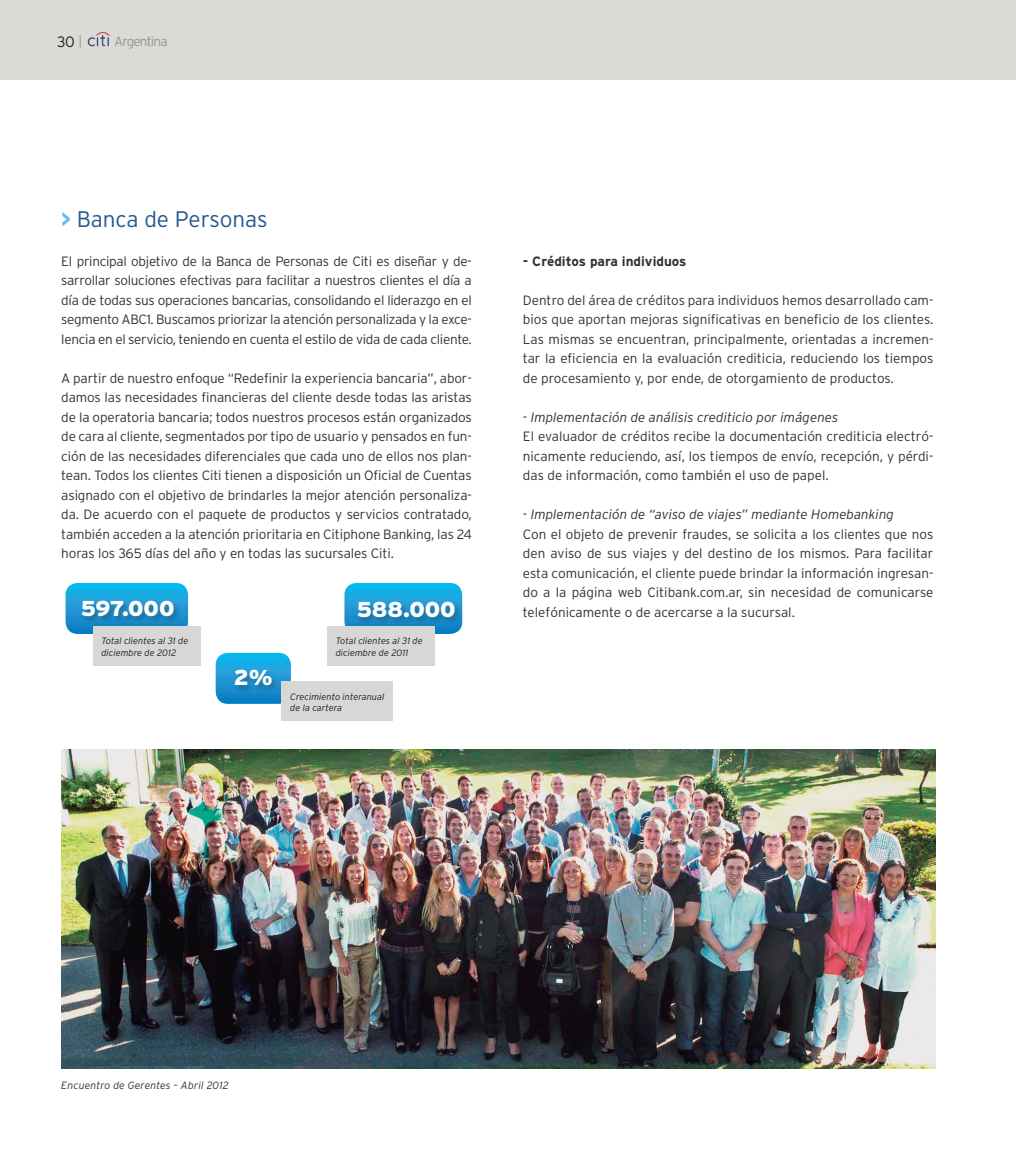
<style>
.page{position:relative;width:1016px;height:1152px;background:#fff}
.page>*{position:absolute;margin:0;border:0;box-sizing:border-box;transform-origin:0 0}
.t1{font:300 22.5px "Interstate";color:#25578f}
.t2{font:900 21.6px "Interstate";color:#fff}
.t3{font:300 15px "Interstate";color:#231f20}
.t4{font:300 13.5px/19.5px "Interstate";letter-spacing:-.01em;color:#333233;text-align:justify}
.t5{font:italic 300 13.5px "Interstate";color:#333233}
.t6{font:700 13.5px "Interstate";color:#333233}
.t7{font:300 13.5px "Interstate";letter-spacing:-.06em;color:#949494}
.t8{font:italic 300 10.5px "Interstate";letter-spacing:.01em;color:#333233}
.t9{font:italic 300 9.3px/11.1px "Interstate";color:#231f20}
.s1{font-weight:100;font-size:13.5px}
.s2{font-weight:700;color:#65bbe9}
</style>
<div class="page">
<div style="left:0;top:0;width:1015px;height:79px;background:#d9dbd4"></div>
<img style="left:87px;top:32px;width:23px;height:15px">
<svg style="left:66px;top:583px;width:122px;height:51px;background:#12a4de"></svg>
<svg style="left:216px;top:653px;width:75px;height:51px;background:#159dd8"></svg>
<svg style="left:344px;top:583px;width:118px;height:51px;background:#14a5df"></svg>
<div style="left:93px;top:626px;width:107px;height:39px;background:#d7d7d5"></div>
<div style="left:282px;top:681px;width:111px;height:40px;background:#d7d7d5"></div>
<div style="left:327px;top:626px;width:107px;height:39px;background:#d7d7d5"></div>
<div style="left:80px;top:599px;width:101px;height:25px;background:#231f20;opacity:.3"></div>
<div style="left:233px;top:669px;width:46px;height:24px;background:#231f20;opacity:.3"></div>
<div style="left:356px;top:600px;width:106px;height:24px;background:#231f20;opacity:.3"></div>
<img style="left:61px;top:749px;width:874px;height:319px">
<p class="t3" style="left:57px;top:33px;width:27px">30 <span class="s1">|</span></p>
<p class="t7" style="left:114px;top:33px;width:55px">Argentina</p>
<p class="t1" style="left:61px;top:206px;width:208px"><span class="s2">&gt;</span> Banca de Personas</p>
<p class="t4" style="left:61px;top:251px;width:412px">El principal objetivo de la Banca de Personas de Citi es diseñar y de&shy;sarrollar soluciones efectivas para facilitar a nuestros clientes el día a día de todas sus operaciones bancarias, consolidando el liderazgo en el segmento ABC1. Buscamos priorizar la atención personalizada y la exce&shy;lencia en el servicio, teniendo en cuenta el estilo de vida de cada cliente.</p>
<p class="t4" style="left:61px;top:368px;width:412px">A partir de nuestro enfoque “Redefinir la experiencia bancaria”, abor&shy;damos las necesidades financieras del cliente desde todas las aristas de la operatoria bancaria; todos nuestros procesos están organizados de cara al cliente, segmentados por tipo de usuario y pensados en fun&shy;ción de las necesidades diferenciales que cada uno de ellos nos plan&shy;tean. Todos los clientes Citi tienen a disposición un Oficial de Cuentas asignado con el objetivo de brindarles la mejor atención personaliza&shy;da. De acuerdo con el paquete de productos y servicios contratado, también acceden a la atención prioritaria en Citiphone Banking, las 24 horas los 365 días del año y en todas las sucursales Citi.</p>
<p class="t2" style="left:81px;top:596px;width:95px">597.000</p>
<p class="t9" style="left:101px;top:635px;width:88px">Total clientes al 31 de diciembre de 2012</p>
<p class="t2" style="left:234px;top:665px;width:40px">2%</p>
<p class="t2" style="left:357px;top:597px;width:100px">588.000</p>
<p class="t9" style="left:336px;top:635px;width:88px">Total clientes al 31 de diciembre de 2011</p>
<p class="t9" style="left:290px;top:690px;width:96px">Crecimiento interanual de la cartera</p>
<p class="t6" style="left:523px;top:254px;width:165px">- Créditos para individuos</p>
<p class="t4" style="left:523px;top:290px;width:412px">Dentro del área de créditos para individuos hemos desarrollado cam&shy;bios que aportan mejoras significativas en beneficio de los clientes.<br>Las mismas se encuentran, principalmente, orientadas a incremen&shy;tar la eficiencia en la evaluación crediticia, reduciendo los tiempos de procesamiento y, por ende, de otorgamiento de productos.</p>
<p class="t5" style="left:523px;top:409px;width:317px">- Implementación de análisis crediticio por imágenes</p>
<p class="t4" style="left:523px;top:427px;width:412px">El evaluador de créditos recibe la documentación crediticia electró&shy;nicamente reduciendo, así, los tiempos de envío, recepción, y pérdi&shy;das de información, como también el uso de papel.</p>
<p class="t5" style="left:523px;top:507px;width:373px">- Implementación de “aviso de viajes” mediante Homebanking</p>
<p class="t4" style="left:523px;top:524px;width:412px">Con el objeto de prevenir fraudes, se solicita a los clientes que nos den aviso de sus viajes y del destino de los mismos. Para facilitar esta comunicación, el cliente puede brindar la información ingresan&shy;do a la página web Citibank.com.ar, sin necesidad de comunicarse telefónicamente o de acercarse a la sucursal.</p>
<p class="t8" style="left:61px;top:1078px;width:169px">Encuentro de Gerentes – Abril 2012</p>
</div>
